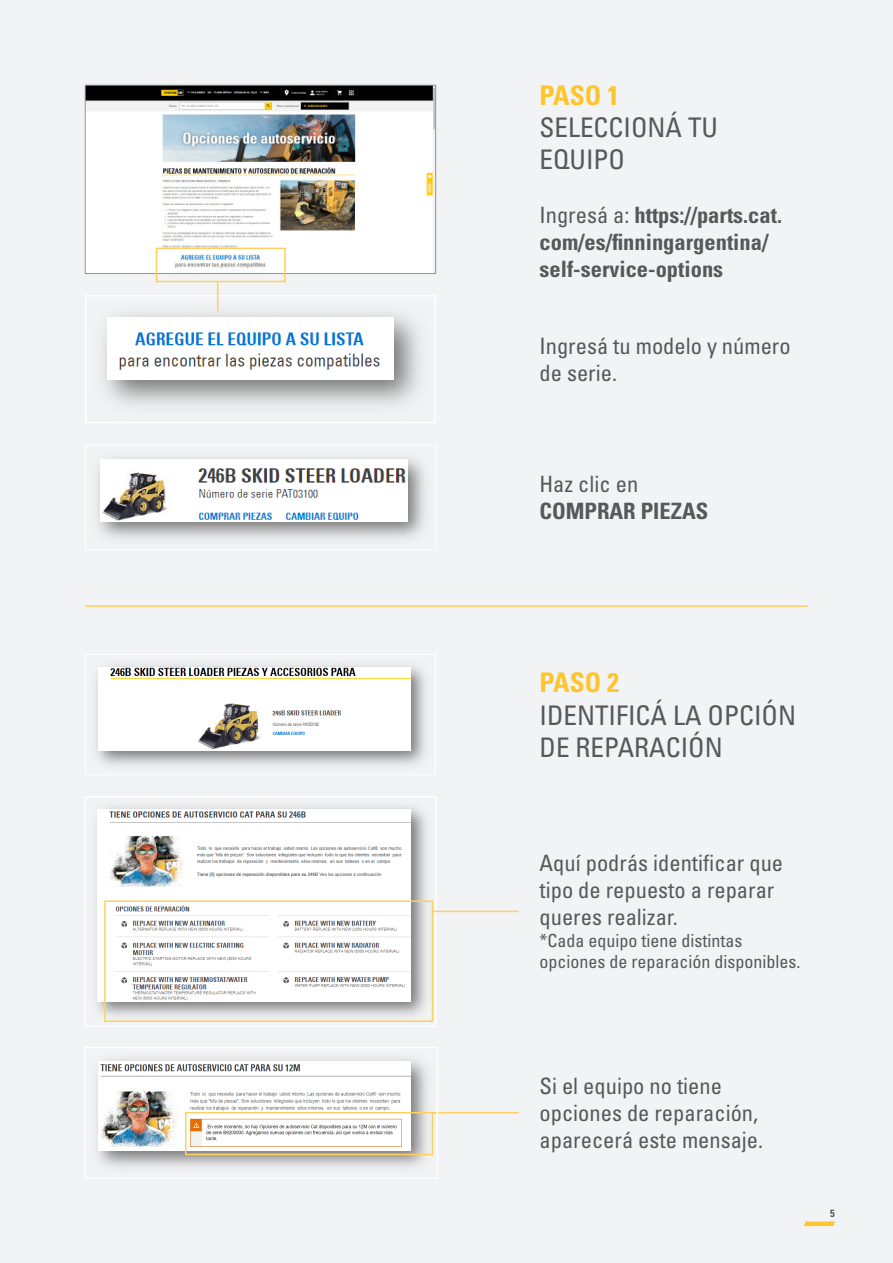
<style>
.page{position:relative;width:893px;height:1263px;background:#f2f3f4}
.page>*{position:absolute;margin:0;border:0;box-sizing:border-box;transform-origin:0 0}
.t1{font:condensed 27px/32.4px "Univers LT Std";color:#57585a}
.t2{font:700 condensed 27px "Univers LT Std";color:#ffc52e}
.t3{font:condensed 22.5px/27px "Univers LT Std";color:#57585a}
.t4{font:700 condensed 22.5px/27px "Univers LT Std";color:#57585a}
.t5{font:condensed 18px/21.6px "Univers LT Std";color:#57585a}
.t6{font:700 condensed 10.5px "Univers LT Std";color:#57585a}
.s1{font-weight:400}
</style>
<div class="page">
<svg style="left:804px;top:1221px;width:31px;height:5px"></svg>
<img style="left:87px;top:87px;width:347px;height:185px">
<div style="left:85px;top:85px;width:351px;height:189px;border:1px solid #939598"></div>
<img style="left:103px;top:298px;width:317px;height:108px">
<img style="left:108px;top:318px;width:286px;height:62px">
<div style="left:85px;top:295px;width:351px;height:128px;border:2px solid #fff"></div>
<img style="left:97px;top:457px;width:328px;height:82px">
<img style="left:100px;top:460px;width:308px;height:62px">
<img style="left:95px;top:665px;width:331px;height:100px">
<img style="left:98px;top:667px;width:313px;height:83px">
<div style="left:85px;top:654px;width:351px;height:121px;border:1px solid #fff"></div>
<img style="left:95px;top:807px;width:339px;height:215px">
<img style="left:98px;top:809px;width:313px;height:192px">
<div style="left:84px;top:796px;width:353px;height:231px;border:2px solid #fff"></div>
<div style="left:104px;top:900px;width:329px;height:122px;border:2px solid #ffd061"></div>
<hr style="left:433px;top:911px;width:86px;height:1px;background:#ffd061">
<hr style="left:432px;top:1112px;width:87px;height:1px;background:#ffd061">
<div style="left:156px;top:248px;width:130px;height:34px;border:2px solid #ffd061"></div>
<img style="left:96px;top:1059px;width:339px;height:108px">
<img style="left:99px;top:1061px;width:311px;height:90px">
<div style="left:84px;top:1047px;width:354px;height:132px;border:2px solid #fff"></div>
<div style="left:185px;top:1112px;width:248px;height:43px;border:2px solid #ffd061"></div>
<svg style="left:217px;top:282px;width:1px;height:29px"></svg>
<hr style="left:85px;top:605px;width:723px;height:2px;background:#ffd061">
<p class="t2" style="left:539px;top:78px;width:81px">PASO 1</p>
<p class="t1" style="left:539px;top:111px;width:180px">SELECCIONÁ TU<br>EQUIPO</p>
<p class="t4" style="left:539px;top:202px;width:244px"><span class="s1">Ingresá a:</span> https://parts.cat. com/es/finningargentina/ self-service-options</p>
<p class="t3" style="left:539px;top:332px;width:253px">Ingresá tu modelo y número de serie.</p>
<p class="t3" style="left:539px;top:470px;width:100px">Haz clic en</p>
<p class="t4" style="left:539px;top:497px;width:170px">COMPRAR PIEZAS</p>
<p class="t2" style="left:539px;top:666px;width:81px">PASO 2</p>
<p class="t1" style="left:539px;top:698px;width:258px">IDENTIFICÁ LA OPCIÓN<br>DE REPARACIÓN</p>
<p class="t3" style="left:539px;top:849px;width:245px">Aquí podrás identificar que tipo de repuesto a reparar queres realizar.</p>
<p class="t5" style="left:539px;top:929px;width:262px">*Cada equipo tiene distintas opciones de reparación disponibles.</p>
<p class="t3" style="left:539px;top:1072px;width:225px">Si el equipo no tiene opciones de reparación, aparecerá este mensaje.</p>
<p class="t6" style="left:830px;top:1207px;width:6px">5</p>
</div>
